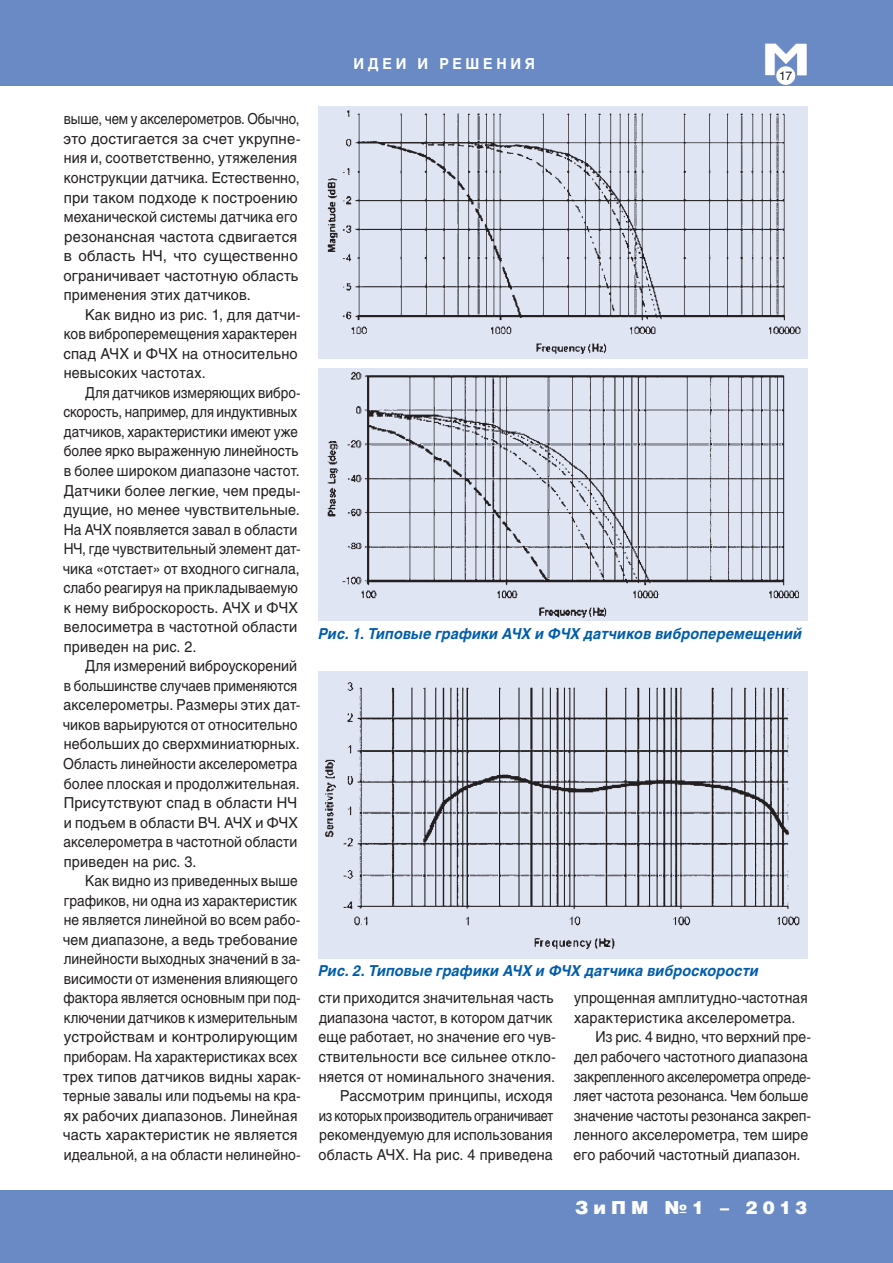
<style>
.page{position:relative;width:893px;height:1263px;background:#fff}
.page>*{position:absolute;margin:0;border:0;box-sizing:border-box;transform-origin:0 0}
.t1{font:900 18px "Helios";letter-spacing:.28em;color:#fff}
.t2{font:15px/19.5px "Helios";letter-spacing:.005em;color:#231f20;scale:.93 1}
.t3{font:15px/19.5px "Helios";letter-spacing:.005em;color:#231f20;scale:.92 1}
.t4{font:15px/19.5px "Helios";letter-spacing:.005em;color:#231f20;scale:.9 1}
.t5{font:15px/19.5px "Helios";letter-spacing:.005em;color:#231f20;scale:.88 1}
.t6{font:15px/19.5px "Helios";letter-spacing:.005em;color:#231f20;scale:.96 1}
.t7{font:italic 700 15px "Helios";letter-spacing:.015em;color:#015dab;scale:.95 1}
.t8{font:15px "Helios";letter-spacing:.005em;color:#231f20;scale:.95 1}
.t9{font:15px "Helios";letter-spacing:-.015em;color:#231f20;scale:.89 1}
.t10{font:700 15px "Helios";letter-spacing:.255em;color:#fff;scale:.95 1}
.t11{font:12px "Helios";color:#231f20}
</style>
<div class="page">
<div style="left:0;top:0;width:893px;height:85px;background:#6a8ac5"></div>
<svg style="left:765px;top:43px;width:42px;height:42px"></svg>
<div style="left:0;top:1191px;width:893px;height:72px;background:#6a8ac5"></div>
<img style="left:319px;top:106px;width:489px;height:253px">
<img style="left:319px;top:368px;width:489px;height:253px">
<img style="left:319px;top:671px;width:489px;height:288px">
<p class="t5" style="left:63px;top:109px;width:271px">выше, чем у акселерометров. Обычно, это достигается за счет укрупне&shy;ния и, соответственно, утяжеления конструкции датчика. Естественно, при таком подходе к построению механической системы датчика его резонансная частота сдвигается в область НЧ, что существенно ограничивает частотную область применения этих датчиков.</p>
<p class="t6" style="left:63px;top:305px;width:249px;text-indent:22px">Как видно из рис. 1, для датчи&shy;ков виброперемещения характерен спад АЧХ и ФЧХ на относительно невысоких частотах.</p>
<p class="t4" style="left:63px;top:383px;width:266px;text-indent:22px">Для датчиков измеряющих вибро&shy;скорость, например, для индуктивных датчиков, характеристики имеют уже более ярко выраженную линейность в более широком диапазоне частот.<br>Датчики более легкие, чем преды&shy;дущие, но менее чувствительные.<br>На АЧХ появляется завал в области НЧ, где чувствительный элемент дат&shy;чика «отстает» от входного сигнала, слабо реагируя на прикладываемую к нему виброскорость. АЧХ и ФЧХ велосиметра в частотной области приведен на рис. 2.</p>
<p class="t2" style="left:63px;top:656px;width:257px;text-indent:22px">Для измерений виброускорений в большинстве случаев применяются акселерометры. Размеры этих дат&shy;чиков варьируются от относительно небольших до сверхминиатюрных.<br>Область линейности акселерометра более плоская и продолжительная.<br>Присутствуют спад в области НЧ и подъем в области ВЧ. АЧХ и ФЧХ акселерометра в частотной области приведен на рис. 3.</p>
<p class="t3" style="left:63px;top:871px;width:260px;text-indent:22px">Как видно из приведенных выше графиков, ни одна из характеристик не является линейной во всем рабо&shy;чем диапазоне, а ведь требование линейности выходных значений в за&shy;висимости от изменения влияющего фактора является основным при под&shy;ключении датчиков к измерительным устройствам и контролирующим приборам. На характеристиках всех трех типов датчиков видны харак&shy;терные завалы или подъемы на кра&shy;ях рабочих диапазонов. Линейная часть характеристик не является идеальной, а на области нелинейно-</p>
<p class="t10" style="left:354px;top:54px;width:192px">ИДЕИ И РЕШЕНИЯ</p>
<p class="t11" style="left:779px;top:68px;width:15px">17</p>
<p class="t7" style="left:319px;top:625px;width:510px">Рис. 1. Типовые графики АЧХ и ФЧХ датчиков виброперемещений</p>
<p class="t7" style="left:319px;top:962px;width:465px">Рис. 2. Типовые графики АЧХ и ФЧХ датчика виброскорости</p>
<p class="t2" style="left:318px;top:988px;width:257px;text-align:right">сти приходится значительная часть диапазона частот, в котором датчик еще работает, но значение его чув&shy;ствительности все сильнее откло&shy;няется от номинального значения.<br>Рассмотрим принципы, исходя<br>из которых производитель ограничивает рекомендуемую для использования область АЧХ. На рис. 4 приведена</p>
<p class="t3" style="left:574px;top:988px;width:256px">упрощенная амплитудно-частотная</p>
<p class="t8" style="left:574px;top:1009px;width:235px">характеристика акселерометра.</p>
<p class="t2" style="left:595px;top:1027px;width:234px">Из рис. 4 видно, что верхний пре-</p>
<p class="t2" style="left:574px;top:1047px;width:253px">дел рабочего частотного диапазона</p>
<p class="t9" style="left:574px;top:1067px;width:268px">закрепленного акселерометра опреде-</p>
<p class="t3" style="left:574px;top:1086px;width:256px">ляет частота резонанса. Чем больше</p>
<p class="t3" style="left:574px;top:1105px;width:259px">значение частоты резонанса закреп-</p>
<p class="t6" style="left:574px;top:1125px;width:246px">ленного акселерометра, тем шире</p>
<p class="t8" style="left:574px;top:1145px;width:240px">его рабочий частотный диапазон.</p>
<p class="t1" style="left:575px;top:1196px;width:234px">ЗиПМ №1 – 2013</p>
</div>
